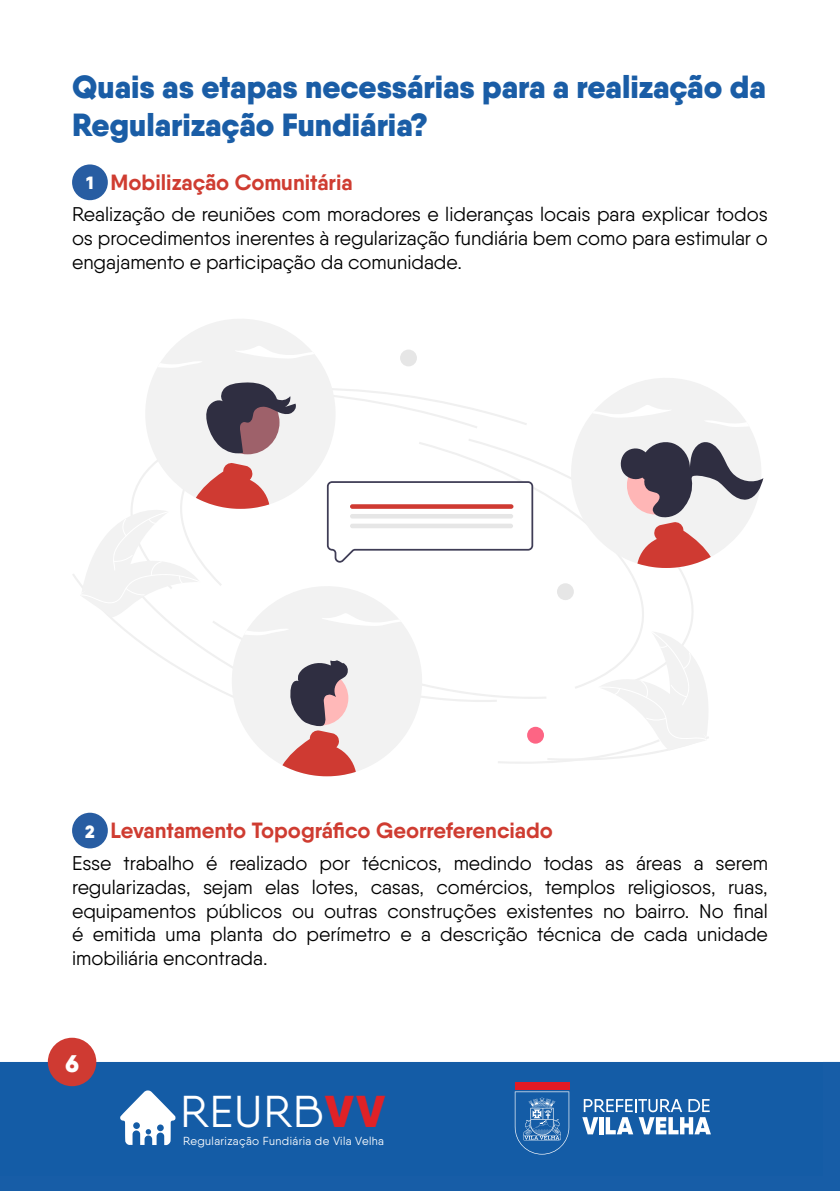
<style>
.page{position:relative;width:840px;height:1191px;background:#fff}
.page>*{position:absolute;margin:0;border:0;box-sizing:border-box;transform-origin:0 0}
.t1{font:44.6px "Qanelas";letter-spacing:.03em;color:#fff}
.t2{font:900 32px/38.4px "Qanelas";color:#1a5da6}
.t3{font:900 24px "Qanelas";color:#fff}
.t4{font:700 22px "Qanelas";color:#cf3c31}
.t5{font:19.8px/23.8px "Qanelas";color:#000;text-align:justify}
.t6{font:900 17.6px "Qanelas";color:#fff}
.t7{font:11.6px "Qanelas";letter-spacing:.03em;color:#fff}
.s1{font-weight:900;color:#e02227}
</style>
<div class="page">
<div style="left:0;top:1175px;width:822px;height:16px;background:#175da7"></div>
<div style="left:0;top:1062px;width:839px;height:113px;background:#145ca6"></div>
<svg style="left:514px;top:1091px;width:55px;height:63px"></svg>
<div style="left:514px;top:1082px;width:55px;height:7px;background:#e21a24"></div>
<svg style="left:582px;top:1099px;width:128px;height:35px"></svg>
<svg style="left:120px;top:1090px;width:55px;height:55px"></svg>
<div style="left:48px;top:1037px;width:48px;height:49px;background:#cf3a32;border-radius:50%"></div>
<svg style="left:822px;top:1175px;width:17px;height:16px"></svg>
<svg style="left:73px;top:319px;width:690px;height:457px"></svg>
<div style="left:72px;top:812px;width:36px;height:36px;background:#285da2;border-radius:50%"></div>
<div style="left:72px;top:164px;width:36px;height:36px;background:#285da2;border-radius:50%"></div>
<h2 class="t2" style="left:72px;top:67px;width:694px">Quais as etapas necessárias para a realização da<br>Regularização Fundiária?</h2>
<p class="t4" style="left:110px;top:168px;width:243px">Mobilização Comunitária</p>
<p class="t5" style="left:72px;top:202px;width:697px">Realização de reuniões com moradores e lideranças locais para explicar todos os procedimentos inerentes à regularização fundiária bem como para estimular o engajamento e participação da comunidade.</p>
<p class="t6" style="left:86px;top:172px;width:9px">1</p>
<p class="t4" style="left:110px;top:817px;width:443px">Levantamento Topográfico Georreferenciado</p>
<p class="t5" style="left:72px;top:851px;width:697px">Esse trabalho é realizado por técnicos, medindo todas as áreas a serem regularizadas, sejam elas lotes, casas, comércios, templos religiosos, ruas, equipamentos públicos ou outras construções existentes no bairro. No final é emitida uma planta do perímetro e a descrição técnica de cada unidade imobiliária encontrada.</p>
<p class="t6" style="left:85px;top:820px;width:11px">2</p>
<p class="t3" style="left:65px;top:1047px;width:15px">6</p>
<h1 class="t1" style="left:180px;top:1084px;width:206px">REURB<span class="s1">VV</span></h1>
<p class="t7" style="left:183px;top:1133px;width:202px">Regularização Fundiária de Vila Velha</p>
</div>
